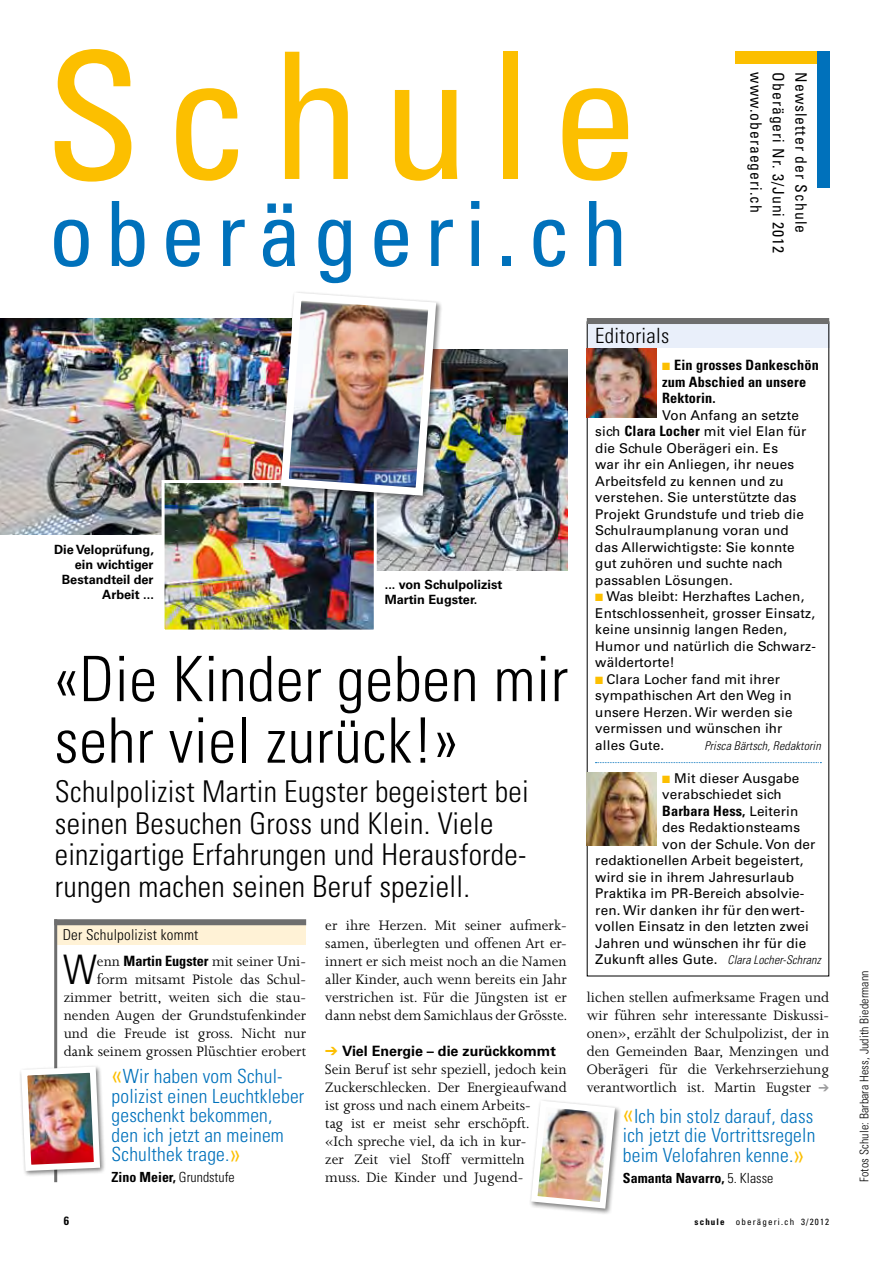
<style>
.page{position:relative;width:893px;height:1263px;background:#fff}
.page>*{position:absolute;margin:0;border:0;box-sizing:border-box;transform-origin:0 0}
.t1{font:condensed 176.25px "Univers LT";letter-spacing:.12em;color:#fcbf00}
.t2{font:condensed 90px "Univers LT";letter-spacing:.12em;color:#0071bb}
.t3{font:300 condensed 62.7px/61.5px "Univers LT";letter-spacing:.01em;color:#000}
.t4{font:300 condensed 40.65px "Univers LT";color:#000}
.t5{font:300 condensed 30px/31.5px "Univers LT";letter-spacing:.01em;color:#000}
.t6{font:300 condensed 21px "Univers LT";letter-spacing:.015em;color:#000}
.t7{font:300 condensed 19.5px/19.5px "Univers LT";letter-spacing:.01em;color:#0071bb}
.t8{font:15.75px/18px "Joanna";color:#000;text-align:justify}
.t9{font:condensed 15.75px "Univers LT";letter-spacing:.06em;color:#000}
.t10{font:300 condensed 15px "Univers LT";letter-spacing:.015em;color:#000}
.t11{font:700 condensed 14.25px/16.5px "Univers LT";letter-spacing:.01em;color:#000}
.t12{font:700 14.25px "Univers LT";color:#000}
.t13{font:700 condensed 13.95px "Univers LT";color:#000}
.t14{font:13.5px/16.5px "Univers LT";letter-spacing:.01em;color:#000}
.t15{font:700 12.75px/15px "Univers LT";color:#000;text-align:right}
.t16{font:italic 300 condensed 12px "Univers LT";letter-spacing:.01em;color:#000}
.t17{font:300 condensed 12px "Univers LT";letter-spacing:.01em;color:#000}
.t18{font:700 condensed 12px "Univers LT";color:#000}
.t19{font:condensed 9px "Univers LT";letter-spacing:.125em;color:#000}
.t20{font:700 condensed 9px "Univers LT";letter-spacing:.125em;color:#000}
.s1{font-family:"Univers LT";font-weight:700;font-stretch:condensed;font-size:14.25px}
.s2{font-size:27.9px;color:#fcbf00}
.s3{font-weight:300}
.s4{color:#fcbf00}
.s5{font-weight:700;font-stretch:condensed;font-size:14.25px}
.s6{font-weight:400;font-stretch:normal;font-size:13.5px}
.s7{font-weight:400;font-style:normal;font-stretch:normal;font-size:13.5px}
.s8{color:#9c9c9d}
</style>
<div class="page">
<div style="left:736px;top:51px;width:93px;height:12px;background:#fcbf00"></div>
<div style="left:817px;top:51px;width:12px;height:136px;background:#0071bb"></div>
<div style="left:56px;top:923px;width:250px;height:21px;background:#fff2d6"></div>
<div style="left:54px;top:919px;width:252px;height:6px;background:#6e6e6e"></div>
<hr style="left:54px;top:919px;width:3px;height:263px;background:#6e6e6e">
<div style="left:587px;top:324px;width:242px;height:24px;background:#e9effa"></div>
<div style="left:587px;top:318px;width:242px;height:6px;background:#6e6e6e"></div>
<img style="left:587px;top:348px;width:69px;height:70px">
<img style="left:587px;top:772px;width:69px;height:73px">
<img style="left:0;top:318px;width:277px;height:216px">
<img style="left:377px;top:350px;width:191px;height:220px">
<div style="left:19px;top:1064px;width:88px;height:113px;background:#000;opacity:.5"></div>
<img style="left:19px;top:1063px;width:84px;height:111px">
<div style="left:529px;top:1098px;width:92px;height:117px;background:#000;opacity:.5"></div>
<img style="left:529px;top:1098px;width:89px;height:114px">
<svg style="left:595px;top:762px;width:226px;height:1px"></svg>
<img style="left:166px;top:484px;width:207px;height:144px">
<div style="left:162px;top:480px;width:215px;height:152px;border:3px solid #fff"></div>
<div style="left:279px;top:291px;width:163px;height:211px;background:#000;opacity:.5"></div>
<img style="left:277px;top:291px;width:163px;height:209px">
<p class="t1" style="left:44px;top:5px;width:597px">Schule</p>
<p class="t2" style="left:49px;top:177px;width:580px">oberägeri.ch</p>
<p class="t9" style="left:766px;top:72px;width:142px;rotate:90deg">www.oberaegeri.ch</p>
<p class="t9" style="left:788px;top:72px;width:182px;rotate:90deg">Oberägeri Nr. 3/Juni 2012</p>
<p class="t9" style="left:811px;top:72px;width:162px;rotate:90deg">Newsletter der Schule</p>
<p class="t15" style="left:54px;top:542px;width:101px">Die Veloprüfung, ein wichtiger<br>Bestandteil der<br>Arbeit ...</p>
<p class="t15" style="left:385px;top:577px;width:119px;text-align:left">... von Schulpolizist<br>Martin Eugster.</p>
<p class="t3" style="left:54px;top:648px;width:515px">«Die Kinder geben mir sehr viel zurück!»</p>
<p class="t5" style="left:55px;top:776px;width:476px">Schulpolizist Martin Eugster begeistert bei seinen Besuchen Gross und Klein. Viele einzigartige Erfahrungen und Herausforde&shy;rungen machen seinen Beruf speziell.</p>
<p class="t10" style="left:63px;top:925px;width:137px">Der Schulpolizist kommt</p>
<p class="t4" style="left:63px;top:945px;width:35px">W</p>
<p class="t8" style="left:64px;top:952px;width:244px;text-align:right">enn <span class="s1">Martin Eugster</span> mit seiner Uni&shy;form mitsamt Pistole das Schul&shy;zimmer betritt, weiten sich die stau&shy;nenden Augen der Grundstufenkinder und die Freude ist gross. Nicht nur dank seinem grossen Plüschtier erobert</p>
<p class="t7" style="left:112px;top:1066px;width:194px"><span class="s2">«</span>Wir haben vom Schul&shy;polizist einen Leuchtkleber geschenkt bekommen,<br>den ich jetzt an meinem<br>Schulthek trage.<span class="s2">»</span></p>
<p class="t13" style="left:112px;top:1168px;width:125px">Zino Meier, <span class="s3">Grundstufe</span></p>
<p class="t8" style="left:325px;top:916px;width:244px">er ihre Herzen. Mit seiner aufmerk&shy;samen, überlegten und offenen Art er&shy;innert er sich meist noch an die Namen aller Kinder, auch wenn bereits ein Jahr verstrichen ist. Für die Jüngsten ist er dann nebst dem Samichlaus der Grösste.</p>
<p class="t12" style="left:325px;top:1043px;width:232px"><span class="s4">➔</span> Viel Energie – die zurückkommt</p>
<p class="t8" style="left:325px;top:1060px;width:243px;text-align:left">Sein Beruf ist sehr speziell, jedoch kein Zuckerschlecken. Der Energieaufwand ist gross und nach einem Arbeits-<br>tag ist er meist sehr erschöpft.<br>«Ich spreche viel, da ich in kur-<br>zer Zeit viel Stoff vermitteln<br>muss. Die Kinder und Jugend-</p>
<p class="t6" style="left:595px;top:323px;width:75px">Editorials</p>
<p class="t11" style="left:662px;top:357px;width:158px"><span class="s4">■</span> Ein grosses Dankeschön zum Abschied an unsere<br>Rektorin.</p>
<p class="t14" style="left:595px;top:407px;width:213px;text-indent:67px">Von Anfang an setzte sich <span class="s5">Clara Locher</span> mit viel Elan für die Schule Oberägeri ein. Es<br>war ihr ein Anliegen, ihr neues<br>Arbeitsfeld zu kennen und zu verstehen. Sie unterstützte das<br>Projekt Grundstufe und trieb die<br>Schulraumplanung voran und das Allerwichtigste: Sie konnte gut zuhören und suchte nach passablen Lösungen.</p>
<p class="t14" style="left:595px;top:588px;width:222px"><span class="s4">■</span> Was bleibt: Herzhaftes Lachen,<br>Entschlossenheit, grosser Einsatz, keine unsinnig langen Reden,<br>Humor und natürlich die Schwarz&shy;wäldertorte!</p>
<p class="t14" style="left:595px;top:671px;width:199px"><span class="s4">■</span> Clara Locher fand mit ihrer sympathischen Art den Weg in unsere Herzen. Wir werden sie vermissen und wünschen ihr alles Gute.</p>
<p class="t16" style="left:704px;top:738px;width:118px">Prisca Bärtsch, Redaktorin</p>
<p class="t14" style="left:662px;top:770px;width:139px"><span class="s4">■</span> Mit dieser Ausgabe verabschiedet sich</p>
<p class="t11" style="left:662px;top:802px;width:138px">Barbara Hess, <span class="s6">Leiterin</span></p>
<p class="t14" style="left:662px;top:819px;width:139px">des Redaktionsteams</p>
<p class="t14" style="left:662px;top:836px;width:155px">von der Schule. Von der</p>
<p class="t14" style="left:595px;top:852px;width:210px">redaktionellen Arbeit begeistert,</p>
<p class="t14" style="left:595px;top:869px;width:200px">wird sie in ihrem Jahresurlaub</p>
<p class="t14" style="left:595px;top:885px;width:211px">Praktika im PR-Bereich absolvie-</p>
<p class="t14" style="left:595px;top:902px;width:211px">ren. Wir danken ihr für den wert-</p>
<p class="t14" style="left:595px;top:918px;width:215px">vollen Einsatz in den letzten zwei</p>
<p class="t14" style="left:595px;top:935px;width:212px">Jahren und wünschen ihr für die</p>
<p class="t16" style="left:595px;top:953px;width:227px"><span class="s7">Zukunft alles Gute.</span> Clara Locher-Schranz</p>
<p class="t8" style="left:587px;top:988px;width:244px">lichen stellen aufmerksame Fragen und wir führen sehr interessante Diskussi&shy;onen», erzählt der Schulpolizist, der in den Gemeinden Baar, Menzingen und Oberägeri für die Verkehrserziehung verantwortlich ist. Martin Eugster <span class="s8">➔</span></p>
<p class="t7" style="left:623px;top:1106px;width:194px;text-align:justify"><span class="s2">«</span>Ich bin stolz darauf, dass ich jetzt die Vortrittsregeln beim Velofahren kenne.<span class="s2">»</span></p>
<p class="t13" style="left:623px;top:1169px;width:152px">Samanta Navarro, <span class="s3">5. Klasse</span></p>
<p class="t18" style="left:64px;top:1213px;width:7px">6</p>
<p class="t20" style="left:695px;top:1216px;width:32px">schule</p>
<p class="t19" style="left:736px;top:1216px;width:95px">oberägeri.ch 3/2012</p>
<p class="t17" style="left:857px;top:1182px;width:213px;rotate:-90deg">Fotos Schule: Barbara Hess, Judith Biedermann</p>
</div>
